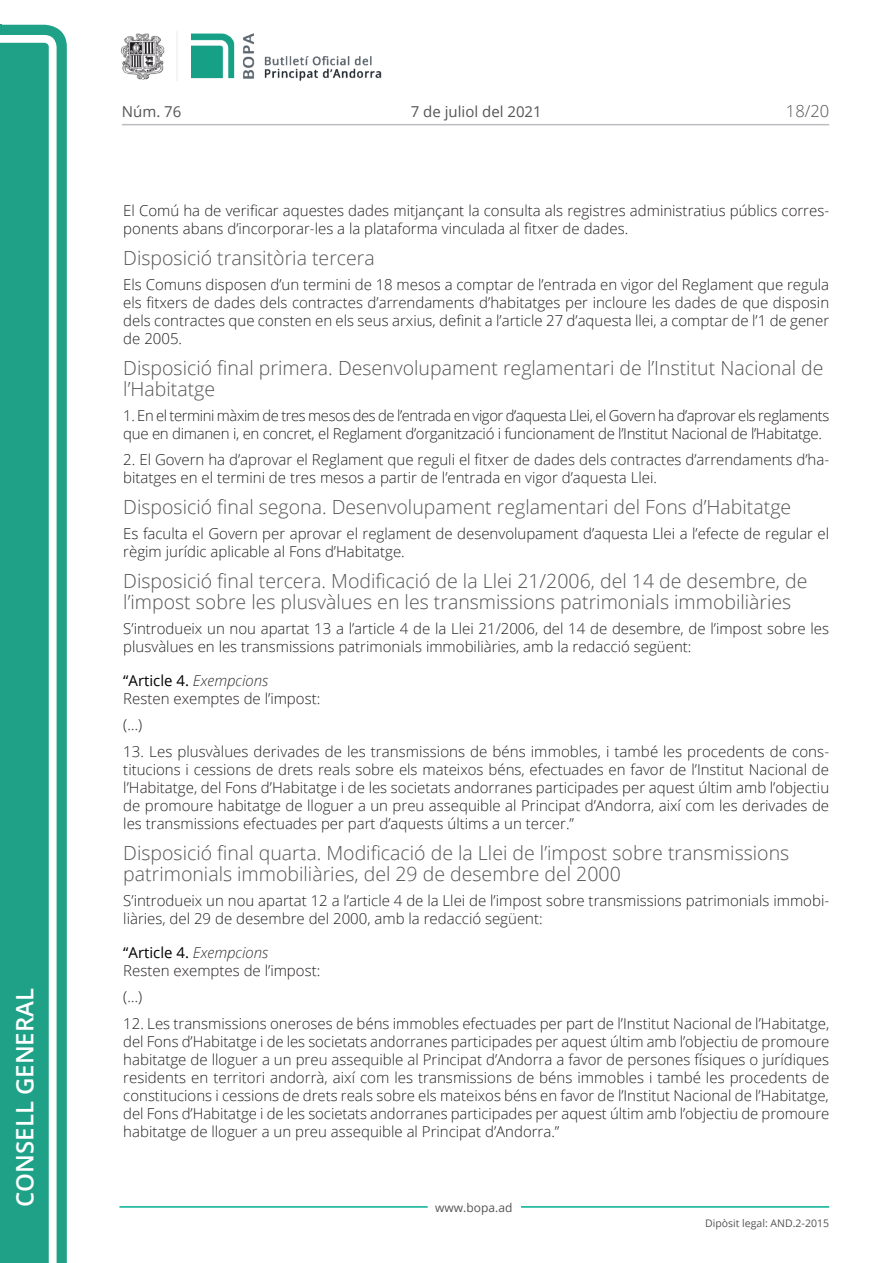
<style>
.page{position:relative;width:893px;height:1263px;background:#fff}
.page>*{position:absolute;margin:0;border:0;box-sizing:border-box;transform-origin:0 0}
.t1{font:600 24px "Open Sans";color:#fff}
.Titol_5{font:300 19.5px/21px "Open Sans";color:#545454}
.t2{font:300 16.5px "Open Sans";color:#545454}
.Body_text{font:300 15px/18px "Open Sans";color:#231f20}
.Body_text-2{font:300 15px/18px "Open Sans";letter-spacing:-.02em;color:#231f20}
.Titol_7{font:15px "Open Sans";color:#000}
.t3{font:15px "Open Sans";color:#545454}
.t4{font:12px "Open Sans";color:#545454}
.t5{font:10.5px "Open Sans";color:#545454}
.s1{font-weight:300;font-style:italic;color:#303030}
</style>
<div class="page">
<svg style="left:0;top:25px;width:67px;height:1238px;fill:#1ea187"></svg>
<div style="left:0;top:43px;width:49px;height:1220px;background:#1ea187"></div>
<img style="left:122px;top:32px;width:260px;height:49px">
<hr style="left:119px;top:1206px;width:309px;height:2px;background:#00ae91">
<hr style="left:521px;top:1206px;width:308px;height:2px;background:#00ae91">
<hr style="left:122px;top:124px;width:707px;height:1px;background:#bcbdc0">
<h1 class="t1" style="left:8px;top:1207px;width:220px;rotate:-90deg">Consell General</h1>
<p class="t3" style="left:122px;top:102px;width:61px">Núm. 76</p>
<p class="t3" style="left:411px;top:102px;width:132px">7 de juliol del 2021</p>
<p class="t2" style="left:786px;top:100px;width:45px">18/20</p>
<p class="Body_text" style="left:123px;top:201px;width:707px">El Comú ha de verificar aquestes dades mitjançant la consulta als registres administratius públics corres&shy;ponents abans d’incorporar-les a la plataforma vinculada al fitxer de dades.</p>
<p class="Titol_5" style="left:123px;top:246px;width:253px">Disposició transitòria tercera</p>
<p class="Body_text" style="left:123px;top:275px;width:707px;text-align:justify">Els Comuns disposen d’un termini de 18 mesos a comptar de l’entrada en vigor del Reglament que regula els fitxers de dades dels contractes d’arrendaments d’habitatges per incloure les dades de que disposin dels contractes que consten en els seus arxius, definit a l’article 27 d’aquesta llei, a comptar de l’1 de gener de 2005.</p>
<p class="Titol_5" style="left:123px;top:356px;width:702px">Disposició final primera. Desenvolupament reglamentari de l’Institut Nacional de l’Habitatge</p>
<p class="Body_text-2" style="left:123px;top:406px;width:707px">1. En el termini màxim de tres mesos des de l’entrada en vigor d’aquesta Llei, el Govern ha d’aprovar els reglaments que en dimanen i, en concret, el Reglament d’organització i funcionament de l’Institut Nacional de l’Habitatge.</p>
<p class="Body_text" style="left:123px;top:450px;width:707px">2. El Govern ha d’aprovar el Reglament que reguli el fitxer de dades dels contractes d’arrendaments d’ha&shy;bitatges en el termini de tres mesos a partir de l’entrada en vigor d’aquesta Llei.</p>
<p class="Titol_5" style="left:123px;top:496px;width:669px">Disposició final segona. Desenvolupament reglamentari del Fons d’Habitatge</p>
<p class="Body_text" style="left:123px;top:524px;width:707px">Es faculta el Govern per aprovar el reglament de desenvolupament d’aquesta Llei a l’efecte de regular el règim jurídic aplicable al Fons d’Habitatge.</p>
<p class="Titol_5" style="left:123px;top:570px;width:686px">Disposició final tercera. Modificació de la Llei 21/2006, del 14 de desembre, de l’impost sobre les plusvàlues en les transmissions patrimonials immobiliàries</p>
<p class="Body_text" style="left:123px;top:619px;width:707px">S’introdueix un nou apartat 13 a l’article 4 de la Llei 21/2006, del 14 de desembre, de l’impost sobre les plusvàlues en les transmissions patrimonials immobiliàries, amb la redacció següent:</p>
<p class="Titol_7" style="left:123px;top:670px;width:146px">“Article 4. <span class="s1">Exempcions</span></p>
<p class="Body_text" style="left:123px;top:689px;width:198px">Resten exemptes de l’impost:</p>
<p class="Body_text" style="left:123px;top:716px;width:20px">(…)</p>
<p class="Body_text" style="left:123px;top:742px;width:707px;text-align:justify">13. Les plusvàlues derivades de les transmissions de béns immobles, i també les procedents de cons&shy;titucions i cessions de drets reals sobre els mateixos béns, efectuades en favor de l’Institut Nacional de l’Habitatge, del Fons d’Habitatge i de les societats andorranes participades per aquest últim amb l’objectiu de promoure habitatge de lloguer a un preu assequible al Principat d’Andorra, així com les derivades de les transmissions efectuades per part d’aquests últims a un tercer.”</p>
<p class="Titol_5" style="left:123px;top:842px;width:667px">Disposició final quarta. Modificació de la Llei de l’impost sobre transmissions patrimonials immobiliàries, del 29 de desembre del 2000</p>
<p class="Body_text" style="left:123px;top:891px;width:707px">S’introdueix un nou apartat 12 a l’article 4 de la Llei de l’impost sobre transmissions patrimonials immobi&shy;liàries, del 29 de desembre del 2000, amb la redacció següent:</p>
<p class="Titol_7" style="left:123px;top:942px;width:146px">“Article 4. <span class="s1">Exempcions</span></p>
<p class="Body_text" style="left:123px;top:961px;width:198px">Resten exemptes de l’impost:</p>
<p class="Body_text" style="left:123px;top:987px;width:20px">(…)</p>
<p class="Body_text" style="left:123px;top:1014px;width:707px;text-align:justify">12. Les transmissions oneroses de béns immobles efectuades per part de l’Institut Nacional de l’Habitatge, del Fons d’Habitatge i de les societats andorranes participades per aquest últim amb l’objectiu de promoure habitatge de lloguer a un preu assequible al Principat d’Andorra a favor de persones físiques o jurídiques residents en territori andorrà, així com les transmissions de béns immobles i també les procedents de constitucions i cessions de drets reals sobre els mateixos béns en favor de l’Institut Nacional de l’Habitatge, del Fons d’Habitatge i de les societats andorranes participades per aquest últim amb l’objectiu de promoure habitatge de lloguer a un preu assequible al Principat d’Andorra.”</p>
<p class="t4" style="left:435px;top:1199px;width:79px">www.bopa.ad</p>
<p class="t5" style="left:705px;top:1216px;width:125px">Dipòsit legal: AND.2-2015</p>
</div>
